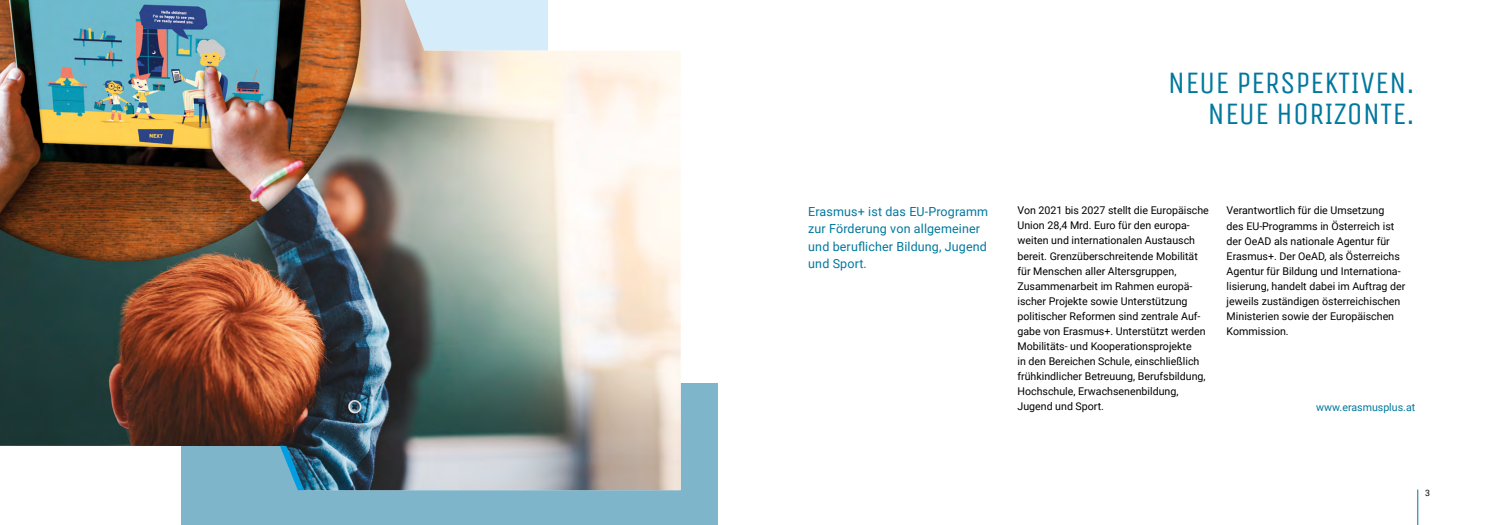
<style>
.page{position:relative;width:1489px;height:525px;background:#fff}
.page>*{position:absolute;margin:0;border:0;box-sizing:border-box;transform-origin:0 0}
.t1{font:31.25px/31.2px "Unica One";color:#00789e;text-align:right}
.t2{font:12.5px/17.5px "Roboto";letter-spacing:.01em;color:#00789e}
.t3{font:10.62px/15px "Roboto";color:#000}
.t4{font:10.62px "Roboto";color:#00789e}
.t5{font:8.75px "Roboto";color:#000}
</style>
<div class="page">
<div style="left:181px;top:383px;width:536px;height:141px;background:#7fb5ca"></div>
<img style="left:0;top:0;width:680px;height:490px">
<svg style="left:280px;top:446px;width:24px;height:44px"></svg>
<hr style="left:1417px;top:489px;width:1px;height:35px;background:#00789e">
<h1 class="t1" style="left:1167px;top:67px;width:248px">NEUE PERSPEKTIVEN.<br>NEUE HORIZONTE.</h1>
<p class="t2" style="left:808px;top:202px;width:181px">Erasmus+ ist das EU-Programm zur Förderung von allgemeiner und beruflicher Bildung, Jugend und Sport.</p>
<p class="t3" style="left:1017px;top:203px;width:193px">Von 2021 bis 2027 stellt die Europäische Union 28,4 Mrd. Euro für den europa&shy;weiten und internationalen Austausch bereit. Grenzüberschreitende Mobilität für Menschen aller Altersgruppen, Zusammenarbeit im Rahmen europä&shy;ischer Projekte sowie Unterstützung politischer Reformen sind zentrale Auf&shy;gabe von Erasmus+. Unterstützt werden Mobilitäts- und Kooperationsprojekte<br>in den Bereichen Schule, einschließlich frühkindlicher Betreuung, Berufsbildung, Hochschule, Erwachsenenbildung, Jugend und Sport.</p>
<p class="t3" style="left:1226px;top:203px;width:180px">Verantwortlich für die Umsetzung<br>des EU-Programms in Österreich ist der OeAD als nationale Agentur für Erasmus+. Der OeAD, als Österreichs Agentur für Bildung und Internationa&shy;lisierung, handelt dabei im Auftrag der jeweils zuständigen österreichischen Ministerien sowie der Europäischen Kommission.</p>
<p class="t4" style="left:1316px;top:400px;width:100px">www.erasmusplus.at</p>
<p class="t5" style="left:1424px;top:486px;width:6px">3</p>
</div>
